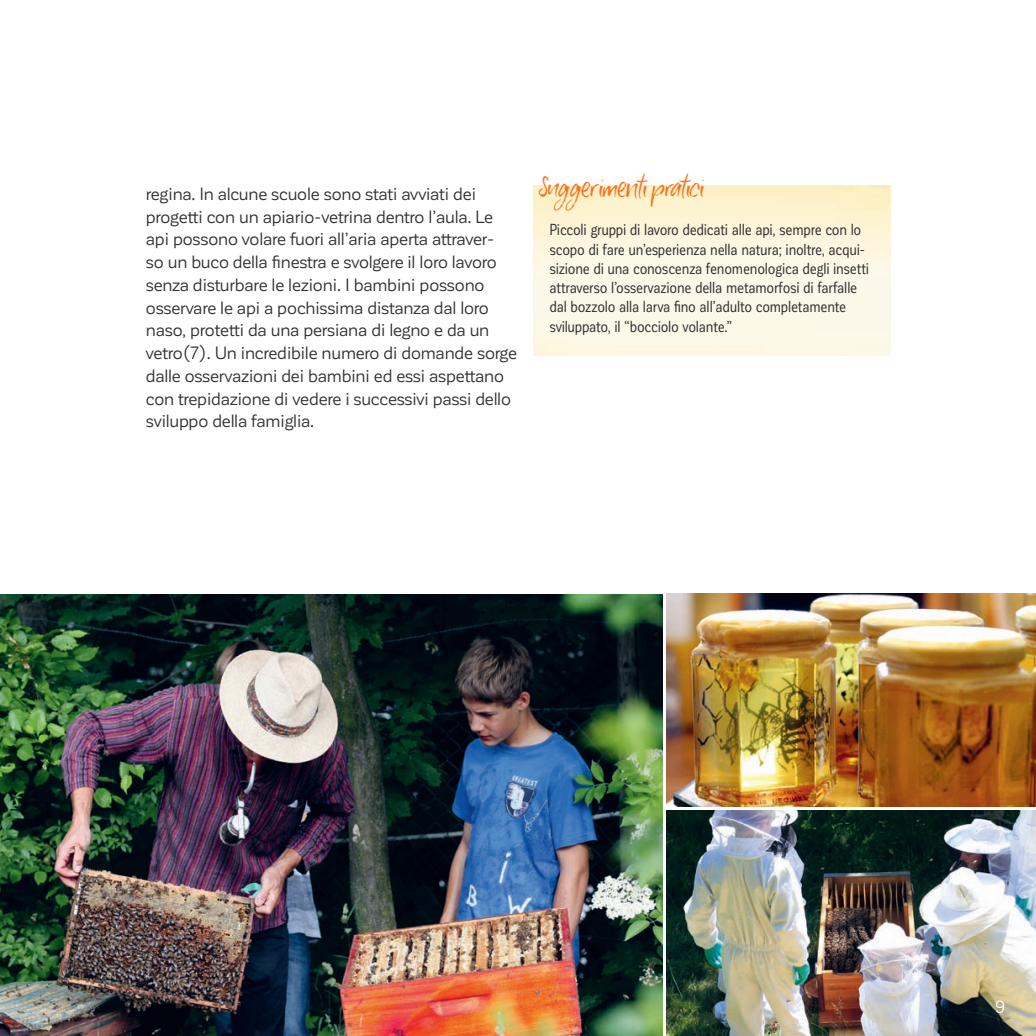
<style>
.page{position:relative;width:1036px;height:1036px;background:#fff}
.page>*{position:absolute;margin:0;border:0;box-sizing:border-box;transform-origin:0 0}
.t1{font:17.5px/22.8px "Corporative Sans";letter-spacing:-.01em;color:#312f30}
.t2{font:17.5px "Corporative Sans";color:#fff}
.t3{font:300 16.97px "Blue Liquid";letter-spacing:-.025em;color:#f47321}
.t4{font:15.75px/19.2px "Corporative Sans Cnd";letter-spacing:-.02em;color:#312f30}
</style>
<div class="page">
<img style="left:666px;top:811px;width:370px;height:225px">
<img style="left:666px;top:594px;width:370px;height:213px">
<img style="left:0;top:595px;width:663px;height:441px">
<p class="t1" style="left:146px;top:182px;width:373px">regina. In alcune scuole sono stati avviati dei progetti con un apiario-vetrina dentro l’aula. Le api possono volare fuori all’aria aperta attraver-<br>so un buco della finestra e svolgere il loro lavoro senza disturbare le lezioni. I bambini possono osservare le api a pochissima distanza dal loro naso, protetti da una persiana di legno e da un vetro(7). Un incredibile numero di domande sorge dalle osservazioni dei bambini ed essi aspettano con trepidazione di vedere i successivi passi dello sviluppo della famiglia.</p>
<p class="t3" style="left:540px;top:181px;width:166px">SUGGERIMENTI PRATICI</p>
<p class="t4" style="left:549px;top:220px;width:321px">Piccoli gruppi di lavoro dedicati alle api, sempre con lo scopo di fare un’esperienza nella natura; inoltre, acqui&shy;sizione di una conoscenza fenomenologica degli insetti attraverso l’osservazione della metamorfosi di farfalle dal bozzolo alla larva fino all’adulto completamente sviluppato, il “bocciolo volante.”</p>
<p class="t2" style="left:995px;top:998px;width:12px">9</p>
</div>
